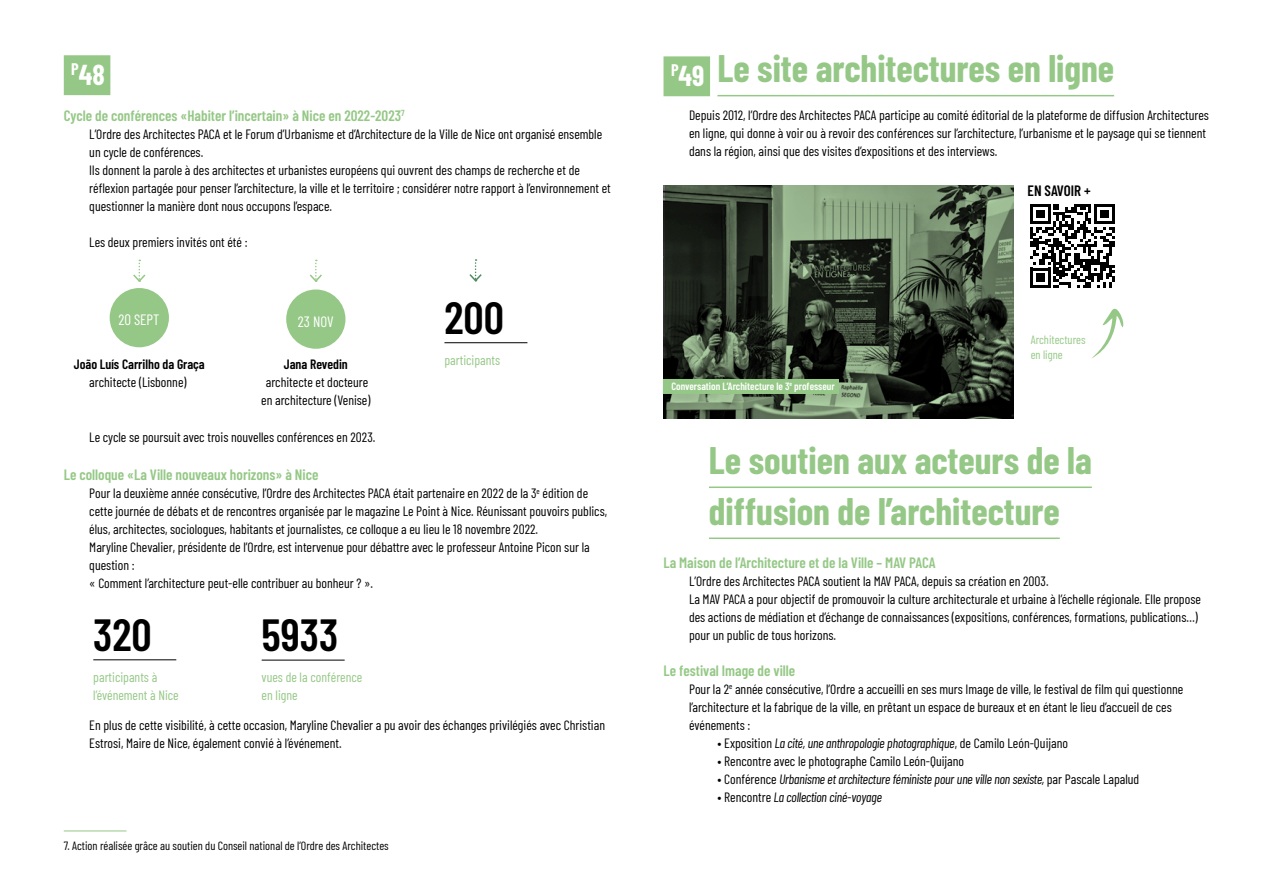
<style>
.page{position:relative;width:1276px;height:893px;background:#fff}
.page>*{position:absolute;margin:0;border:0;box-sizing:border-box;transform-origin:0 0}
.t1{font:600 45px "Barlow Condensed";color:#000}
.sous_titre{font:700 37.5px "Barlow Condensed";color:#95c886}
.t2{font:700 28.2px "Barlow Condensed";color:#fff}
.t3{font:600 15px "Barlow Condensed";color:#95c886}
.t4{font:15px "Barlow Condensed";color:#fff}
.labeur_2_décalé{font:600 15px "Barlow Condensed";color:#000}
.labeur_2_décalé-2{font:13.5px/18px "Barlow Condensed";color:#000}
.labeur_2_décalé-3{font:italic 13.5px "Barlow Condensed";color:#000}
.encart_brun{font:13.5px/18px "Barlow Condensed";color:#95c886}
.labeur{font:13.5px "Barlow Condensed";color:#000}
.labeur-2{font:600 13.5px "Barlow Condensed";color:#000}
.note_bas_de_page{font:12px "Barlow Condensed";color:#000}
.t5{font:12px "Barlow Condensed";color:#95c886}
.t6{font:600 10.5px "Barlow Condensed";color:#fff}
.s1{font-style:normal}
</style>
<div class="page">
<div style="left:64px;top:56px;width:46px;height:39px;background:#95c886"></div>
<div style="left:64px;top:55px;width:46px;height:40px;border:1px solid #95c886"></div>
<div style="left:664px;top:57px;width:45px;height:39px;background:#95c886"></div>
<div style="left:663px;top:56px;width:47px;height:40px;border:1px solid #95c886"></div>
<hr style="left:717px;top:95px;width:397px;height:1px;background:#95c886">
<hr style="left:262px;top:660px;width:83px;height:1px;background:#000">
<hr style="left:93px;top:660px;width:83px;height:1px;background:#000">
<svg style="left:1030px;top:204px;width:84px;height:84px"></svg>
<svg style="left:1091px;top:308px;width:33px;height:51px"></svg>
<hr style="left:709px;top:486px;width:383px;height:2px;background:#95c886">
<hr style="left:709px;top:537px;width:350px;height:2px;background:#95c886">
<svg style="left:664px;top:185px;width:349px;height:233px;background:#424f3e"></svg>
<hr style="left:64px;top:831px;width:62px;height:1px;background:#95c886">
<div style="left:110px;top:288px;width:59px;height:59px;background:#95c886;border-radius:50%"></div>
<div style="left:286px;top:289px;width:59px;height:60px;background:#95c886;border-radius:50%"></div>
<svg style="left:133px;top:260px;width:13px;height:22px"></svg>
<svg style="left:310px;top:260px;width:12px;height:22px"></svg>
<hr style="left:444px;top:342px;width:83px;height:1px;background:#000">
<svg style="left:469px;top:259px;width:13px;height:23px"></svg>
<div style="left:663px;top:379px;width:176px;height:15px;background:#95c886"></div>
<h3 class="t2" style="left:71px;top:54px;width:35px"><sup>P</sup>48</h3>
<p class="sous_titre" style="left:671px;top:42px;width:444px"><sup>P</sup><sub>49</sub> Le site architectures en ligne</p>
<p class="t3" style="left:64px;top:105px;width:342px">Cycle de conférences «Habiter l’incertain» à Nice en 2022-2023<sup>7</sup></p>
<p class="labeur_2_décalé-2" style="left:89px;top:124px;width:514px">L’Ordre des Architectes PACA et le Forum d’Urbanisme et d’Architecture de la Ville de Nice ont organisé ensemble un cycle de conférences.</p>
<p class="labeur_2_décalé-2" style="left:89px;top:160px;width:523px">Ils donnent la parole à des architectes et urbanistes européens qui ouvrent des champs de recherche et de réflexion partagée pour penser l’architecture, la ville et le territoire ; considérer notre rapport à l’environnement et questionner la manière dont nous occupons l’espace.</p>
<p class="labeur_2_décalé-2" style="left:89px;top:232px;width:160px">Les deux premiers invités ont été :</p>
<p class="labeur_2_décalé-2" style="left:689px;top:105px;width:521px">Depuis 2012, l’Ordre des Architectes PACA participe au comité éditorial de la plateforme de diffusion Architectures en ligne, qui donne à voir ou à revoir des conférences sur l’architecture, l’urbanisme et le paysage qui se tiennent dans la région, ainsi que des visites d’expositions et des interviews.</p>
<p class="labeur_2_décalé" style="left:1027px;top:180px;width:65px">EN SAVOIR +</p>
<p class="t4" style="left:118px;top:309px;width:43px">20 SEPT</p>
<p class="t4" style="left:298px;top:311px;width:37px">23 NOV</p>
<p class="labeur-2" style="left:74px;top:354px;width:133px">João Luís Carrilho da Graça</p>
<p class="labeur_2_décalé-2" style="left:89px;top:372px;width:99px">architecte (Lisbonne)</p>
<p class="labeur-2" style="left:284px;top:354px;width:66px">Jana Revedin</p>
<p class="labeur" style="left:266px;top:372px;width:104px">architecte et docteure</p>
<p class="labeur" style="left:261px;top:390px;width:111px">en architecture (Venise)</p>
<p class="labeur_2_décalé-2" style="left:89px;top:427px;width:288px">Le cycle se poursuit avec trois nouvelles conférences en 2023.</p>
<p class="t1" style="left:444px;top:286px;width:61px">200</p>
<p class="encart_brun" style="left:444px;top:350px;width:57px">participants</p>
<p class="t3" style="left:64px;top:464px;width:256px">Le colloque «La Ville nouveaux horizons» à Nice</p>
<p class="labeur_2_décalé-2" style="left:89px;top:483px;width:519px">Pour la deuxième année consécutive, l’Ordre des Architectes PACA était partenaire en 2022 de la 3<sup>e</sup> édition de cette journée de débats et de rencontres organisée par le magazine Le Point à Nice. Réunissant pouvoirs publics, élus, architectes, sociologues, habitants et journalistes, ce colloque a eu lieu le 18 novembre 2022.</p>
<p class="labeur_2_décalé-2" style="left:89px;top:537px;width:502px">Maryline Chevalier, présidente de l’Ordre, est intervenue pour débattre avec le professeur Antoine Picon sur la question :</p>
<p class="labeur_2_décalé-2" style="left:89px;top:573px;width:285px">« Comment l’architecture peut-elle contribuer au bonheur ? ».</p>
<p class="t1" style="left:262px;top:603px;width:78px">5933</p>
<p class="encart_brun" style="left:262px;top:668px;width:102px">vues de la conférence en ligne</p>
<p class="t1" style="left:93px;top:603px;width:60px">320</p>
<p class="encart_brun" style="left:93px;top:667px;width:87px">participants à l’événement à Nice</p>
<p class="labeur_2_décalé-2" style="left:89px;top:715px;width:517px">En plus de cette visibilité, à cette occasion, Maryline Chevalier a pu avoir des échanges privilégiés avec Christian<br>Estrosi, Maire de Nice, également convié à l’événement.</p>
<p class="note_bas_de_page" style="left:64px;top:838px;width:326px">7. Action réalisée grâce au soutien du Conseil national de l’Ordre des Architectes</p>
<p class="t6" style="left:671px;top:378px;width:165px">Conversation L’Architecture le 3<sup>e</sup> professeur</p>
<p class="t5" style="left:1030px;top:331px;width:56px">Architectures</p>
<p class="t5" style="left:1030px;top:346px;width:33px">en ligne</p>
<p class="sous_titre" style="left:709px;top:434px;width:384px">Le soutien aux acteurs de la</p>
<p class="sous_titre" style="left:709px;top:485px;width:352px">diffusion de l’architecture</p>
<p class="t3" style="left:663px;top:552px;width:274px">La Maison de l’Architecture et de la Ville – MAV PACA</p>
<p class="labeur_2_décalé-2" style="left:689px;top:571px;width:361px">L’Ordre des Architectes PACA soutient la MAV PACA, depuis sa création en 2003.</p>
<p class="labeur_2_décalé-2" style="left:689px;top:589px;width:513px">La MAV PACA a pour objectif de promouvoir la culture architecturale et urbaine à l’échelle régionale. Elle propose des actions de médiation et d’échange de connaissances (expositions, conférences, formations, publications…) pour un public de tous horizons.</p>
<p class="t3" style="left:663px;top:660px;width:133px">Le festival Image de ville</p>
<p class="labeur_2_décalé-2" style="left:689px;top:679px;width:496px">Pour la 2<sup>e</sup> année consécutive, l’Ordre a accueilli en ses murs Image de ville, le festival de film qui questionne l’architecture et la fabrique de la ville, en prêtant un espace de bureaux et en étant le lieu d’accueil de ces événements :</p>
<p class="labeur_2_décalé-3" style="left:717px;top:733px;width:352px"><span class="s1">• Exposition</span> La cité, une anthropologie photographique<span class="s1">, de Camilo León-Quijano</span></p>
<p class="labeur_2_décalé-2" style="left:717px;top:751px;width:248px">• Rencontre avec le photographe Camilo León-Quijano</p>
<p class="labeur_2_décalé-3" style="left:717px;top:769px;width:423px"><span class="s1">• Conférence</span> Urbanisme et architecture féministe pour une ville non sexiste, <span class="s1">par Pascale Lapalud</span></p>
<p class="labeur_2_décalé-3" style="left:717px;top:787px;width:166px"><span class="s1">• Rencontre</span> La collection ciné-voyage</p>
</div>
